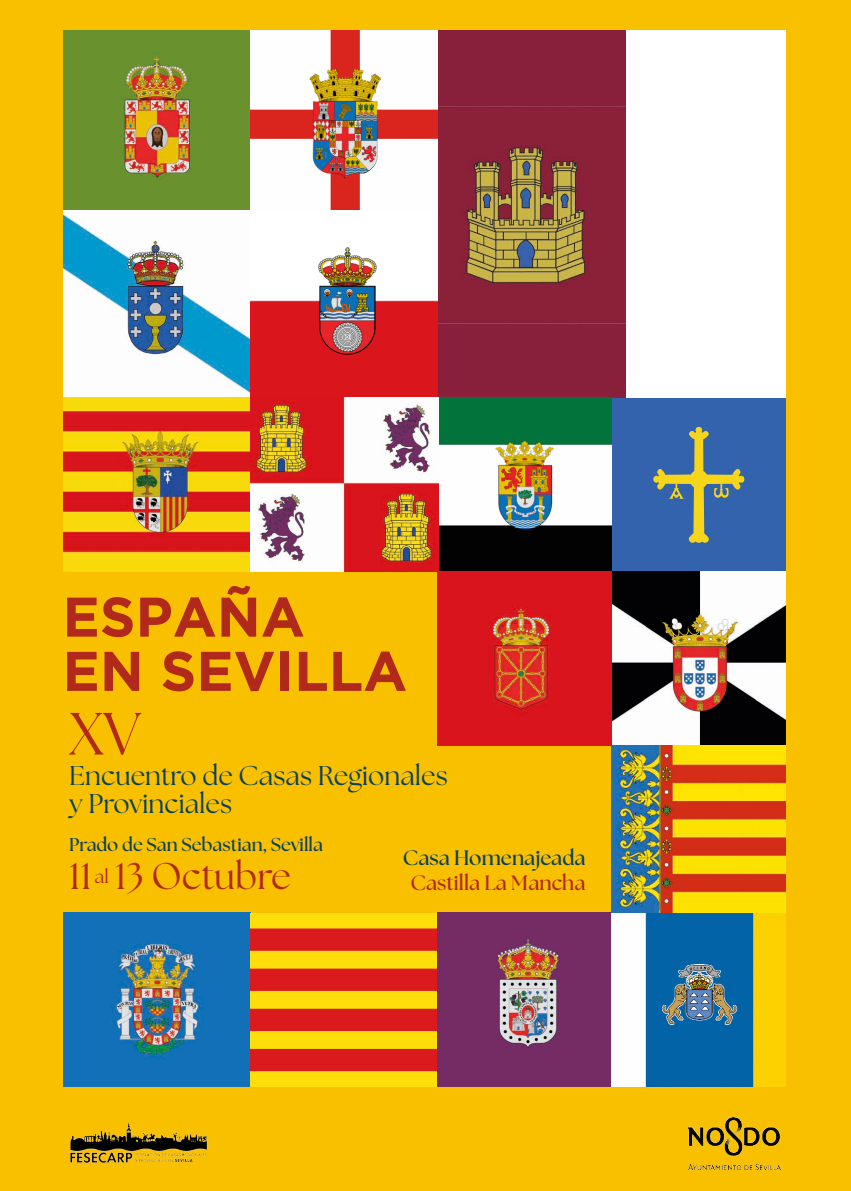
<style>
.page{position:relative;width:851px;height:1191px;background:#fff}
.page>*{position:absolute;margin:0;border:0;box-sizing:border-box;transform-origin:0 0}
.t1{font:59.4px "FONTSPRINGDEMO The Seasons";color:#b0291a}
.t2{font:700 55.8px/54.2px "Gotham";color:#b0291a}
.t3{font:37.2px "FONTSPRINGDEMO The Seasons";color:#b0291a}
.t4{font:27.2px/28px "FONTSPRINGDEMO The Seasons";color:#08405f}
.t5{font:700 20.8px "FONTSPRINGDEMO The Seasons";color:#b0291a}
.t6{font:700 20.8px "FONTSPRINGDEMO The Seasons";color:#08405f}
.t7{font:700 18.6px "FONTSPRINGDEMO The Seasons";color:#0d405d}
.t8{font:18.6px "FONTSPRINGDEMO The Seasons";color:#b0291a}
</style>
<div class="page">
<div style="left:0;top:0;width:850px;height:1191px;background:#f9c000"></div>
<img style="left:63px;top:30px;width:187px;height:181px">
<svg style="left:63px;top:211px;width:187px;height:187px;background:#b3d2de"></svg>
<svg style="left:63px;top:398px;width:10px;height:174px;background:#e97e13"></svg>
<img style="left:73px;top:398px;width:177px;height:174px">
<img style="left:250px;top:30px;width:188px;height:181px">
<svg style="left:250px;top:211px;width:188px;height:187px;background:#dd8385"></svg>
<div style="left:438px;top:30px;width:347px;height:368px;background:#892039"></div>
<img style="left:438px;top:106px;width:188px;height:218px">
<div style="left:626px;top:30px;width:159px;height:368px;background:#fff"></div>
<svg style="left:438px;top:398px;width:173px;height:174px;background:#6c8671"></svg>
<div style="left:611px;top:398px;width:174px;height:174px;background:#3463ad"></div>
<svg style="left:653px;top:427px;width:91px;height:116px"></svg>
<img style="left:63px;top:913px;width:187px;height:173px">
<div style="left:250px;top:913px;width:188px;height:173px;background:#fdde0b"></div>
<div style="left:250px;top:1049px;width:188px;height:22px;background:#da1a1c"></div>
<div style="left:250px;top:1008px;width:188px;height:23px;background:#da1a1c"></div>
<div style="left:250px;top:968px;width:188px;height:23px;background:#da1a1c"></div>
<div style="left:250px;top:928px;width:188px;height:22px;background:#da1a1c"></div>
<img style="left:438px;top:913px;width:173px;height:173px">
<svg style="left:611px;top:913px;width:174px;height:173px;background:#6e9996"></svg>
<img style="left:611px;top:572px;width:174px;height:173px">
<svg style="left:438px;top:572px;width:173px;height:173px;background:#d71e1f"></svg>
<img style="left:611px;top:746px;width:174px;height:167px">
<svg style="left:250px;top:398px;width:188px;height:174px;background:#d78b7f"></svg>
<img style="left:70px;top:1122px;width:138px;height:42px">
<img style="left:687px;top:1118px;width:93px;height:51px">
<p class="t2" style="left:62px;top:588px;width:346px">ESPAÑA<br>EN SEVILLA</p>
<p class="t1" style="left:69px;top:706px;width:73px">XV</p>
<p class="t4" style="left:69px;top:763px;width:380px">Encuentro de Casas Regionales y Provinciales</p>
<p class="t7" style="left:69px;top:836px;width:255px">Prado de San Sebastian, Sevilla</p>
<p class="t3" style="left:69px;top:859px;width:223px">11 13 Octubre</p>
<p class="t8" style="left:94px;top:868px;width:16px">al</p>
<p class="t6" style="left:402px;top:848px;width:184px">Casa Homenajeada</p>
<p class="t5" style="left:410px;top:873px;width:176px">Castilla La Mancha</p>
</div>
